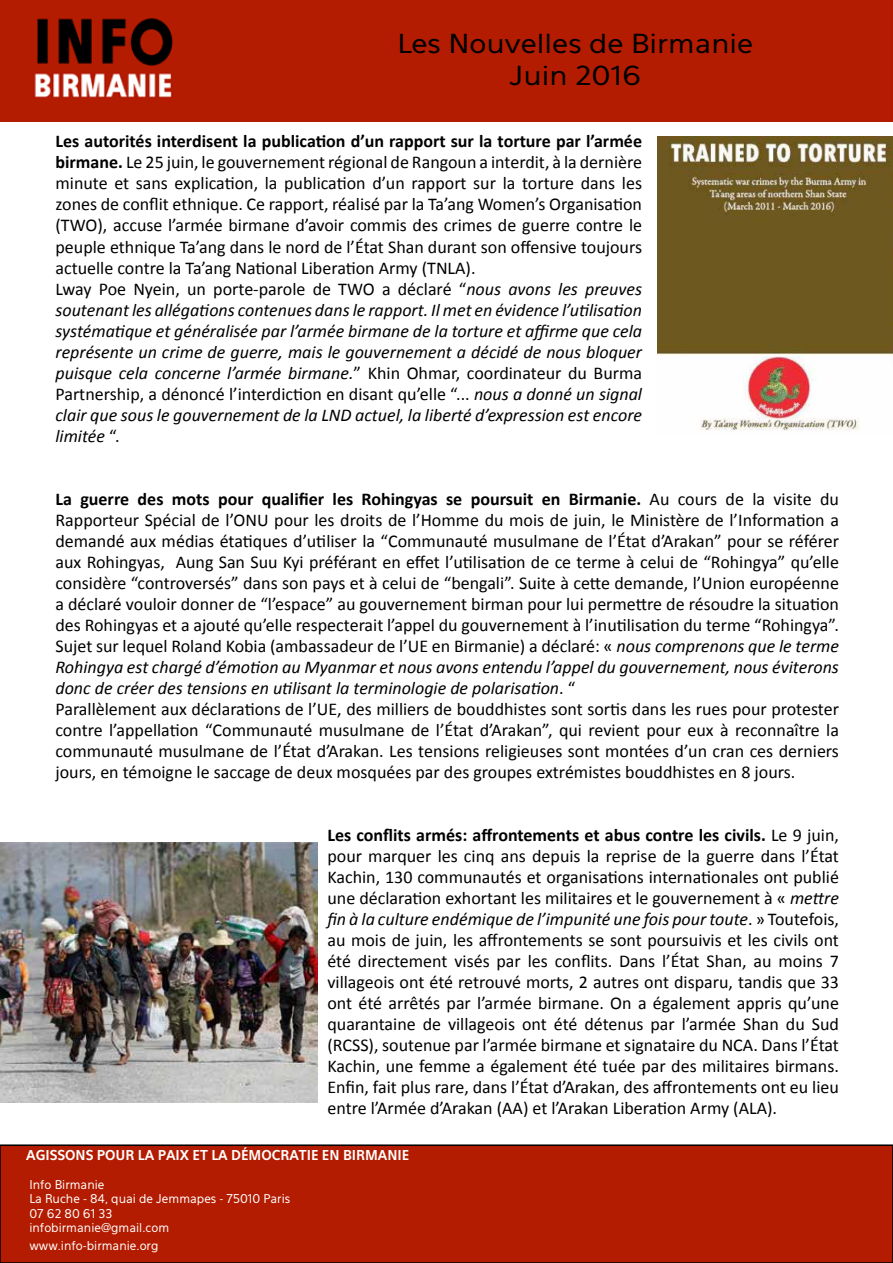
<style>
.page{position:relative;width:893px;height:1263px;background:#fff}
.page>*{position:absolute;margin:0;border:0;box-sizing:border-box;transform-origin:0 0}
.t1{font:25.95px/32.4px "Eau Sans";color:#000;text-align:center;scale:1.14 1}
.t2{font:18px/21px "Calibri";color:#000}
.t3{font:700 13.5px "Eau Sans";color:#fff}
.t4{font:12px/14.4px "Eau Sans";color:#fff}
.s1{font-weight:700}
.s2{font-style:italic}
</style>
<div class="page">
<div style="left:0;top:1145px;width:893px;height:118px;background:#b31c01"></div>
<div style="left:0;top:1144px;width:893px;height:119px;border:2px solid #000"></div>
<div style="left:0;top:0;width:893px;height:122px;background:#b31c00"></div>
<img style="left:657px;top:136px;width:236px;height:295px">
<img style="left:0;top:843px;width:317px;height:259px">
<h1 class="t1" style="left:397px;top:27px;width:314px">Les Nouvelles de Birmanie<br>Juin 2016</h1>
<p class="t2" style="left:56px;top:130px;width:588px"><span class="s1">Les autorités interdisent la publication d’un rapport sur la torture par l’armée birmane.</span> Le 25 juin, le gouvernement régional de Rangoun a interdit, à la dernière minute et sans explication, la publication d’un rapport sur la torture dans les zones de conflit ethnique. Ce rapport, réalisé par la Ta’ang Women’s Organisation (TWO), accuse l’armée birmane d’avoir commis des crimes de guerre contre le peuple ethnique Ta’ang dans le nord de l’État Shan durant son offensive toujours actuelle contre la Ta’ang National Liberation Army (TNLA).<br>Lway Poe Nyein, un porte-parole de TWO a déclaré “<span class="s2">nous avons les preuves soutenant les allégations contenues dans le rapport. Il met en évidence l’utilisation systématique et généralisée par l’armée birmane de la torture et affirme que cela représente un crime de guerre, mais le gouvernement a décidé de nous bloquer puisque cela concerne l’armée birmane.</span>” Khin Ohmar, coordinateur du Burma Partnership, a dénoncé l’interdiction en disant qu’elle “... <span class="s2">nous a donné un signal clair que sous le gouvernement de la LND actuel, la liberté d’expression est encore limitée</span> “.</p>
<p class="t2" style="left:56px;top:488px;width:785px"><span class="s1">La guerre des mots pour qualifier les Rohingyas se poursuit en Birmanie.</span> Au cours de la visite du Rapporteur Spécial de l’ONU pour les droits de l’Homme du mois de juin, le Ministère de l’Information a demandé aux médias étatiques d’utiliser la “Communauté musulmane de l’État d’Arakan” pour se référer aux Rohingyas, Aung San Suu Kyi préférant en effet l’utilisation de ce terme à celui de “Rohingya” qu’elle considère “controversés” dans son pays et à celui de “bengali”. Suite à cette demande, l’Union européenne a déclaré vouloir donner de “l’espace” au gouvernement birman pour lui permettre de résoudre la situation des Rohingyas et a ajouté qu’elle respecterait l’appel du gouvernement à l’inutilisation du terme “Rohingya”.<br>Sujet sur lequel Roland Kobia (ambassadeur de l’UE en Birmanie) a déclaré: « <span class="s2">nous comprenons que le terme Rohingya est chargé d’émotion au Myanmar et nous avons entendu l’appel du gouvernement, nous éviterons donc de créer des tensions en utilisant la terminologie de polarisation</span>. “<br>Parallèlement aux déclarations de l’UE, des milliers de bouddhistes sont sortis dans les rues pour protester contre l’appellation “Communauté musulmane de l’État d’Arakan”, qui revient pour eux à reconnaître la communauté musulmane de l’État d’Arakan. Les tensions religieuses sont montées d’un cran ces derniers jours, en témoigne le saccage de deux mosquées par des groupes extrémistes bouddhistes en 8 jours.</p>
<p class="t2" style="left:327px;top:824px;width:513px;text-align:justify"><span class="s1">Les conflits armés: affrontements et abus contre les civils.</span> Le 9 juin, pour marquer les cinq ans depuis la reprise de la guerre dans l’État Kachin, 130 communautés et organisations internationales ont publié une déclaration exhortant les militaires et le gouvernement à « <span class="s2">mettre fin à la culture endémique de l’impunité une fois pour toute</span>. » Toutefois, au mois de juin, les affrontements se sont poursuivis et les civils ont été directement visés par les conflits. Dans l’État Shan, au moins 7 villageois ont été retrouvé morts, 2 autres ont disparu, tandis que 33 ont été arrêtés par l’armée birmane. On a également appris qu’une quarantaine de villageois ont été détenus par l’armée Shan du Sud (RCSS), soutenue par l’armée birmane et signataire du NCA. Dans l’État Kachin, une femme a également été tuée par des militaires birmans.<br>Enfin, fait plus rare, dans l’État d’Arakan, des affrontements ont eu lieu entre l’Armée d’Arakan (AA) et l’Arakan Liberation Army (ALA).</p>
<p class="t3" style="left:26px;top:1147px;width:385px">AGISSONS POUR LA PAIX ET LA DÉMOCRATIE EN BIRMANIE</p>
<p class="t4" style="left:29px;top:1177px;width:262px">Info Birmanie<br>La Ruche - 84, quai de Jemmapes - 75010 Paris<br>07 62 80 61 33<br>infobirmanie@gmail.com</p>
<p class="t4" style="left:29px;top:1239px;width:131px">www.info-birmanie.org</p>
</div>
